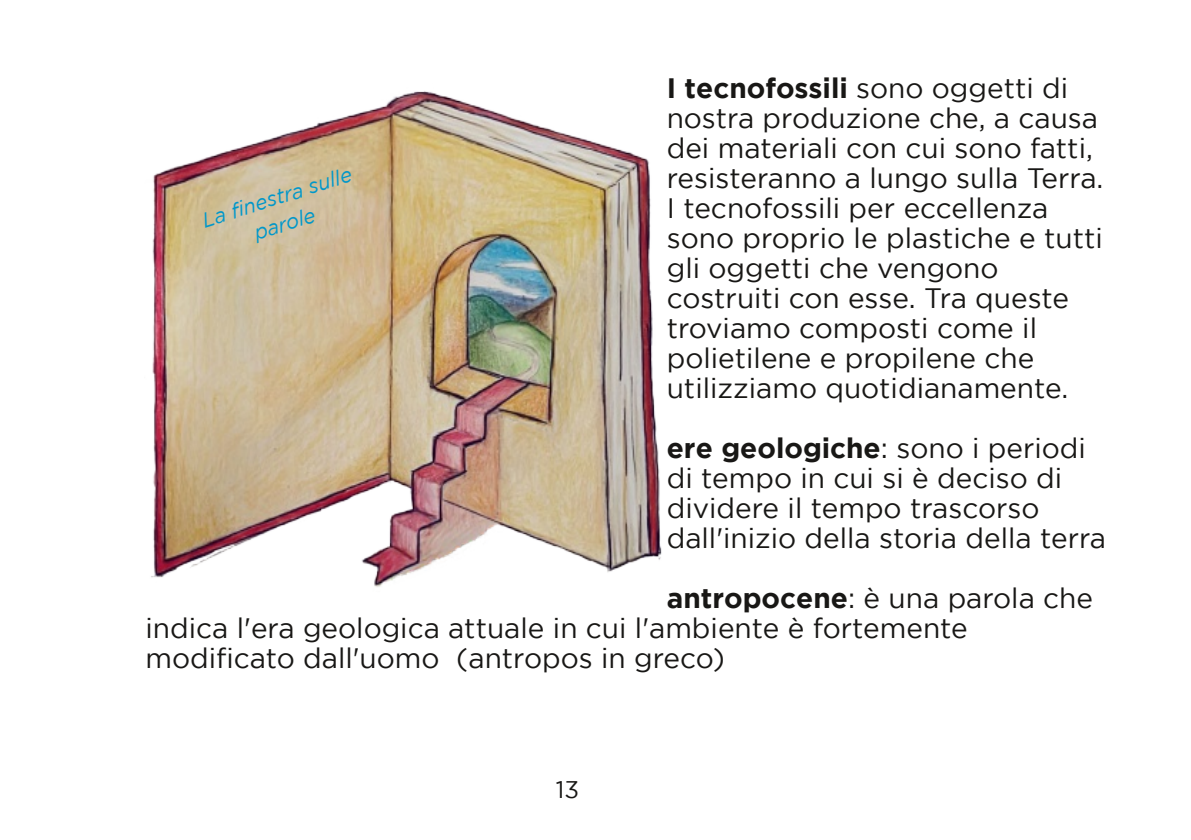
<style>
.page{position:relative;width:1191px;height:840px;background:#fff}
.page>*{position:absolute;margin:0;border:0;box-sizing:border-box;transform-origin:0 0}
.t1{font:28px/30px "Gotham";color:#181715}
.t2{font:24px "Gotham";color:#181715}
.t3{font:italic 20.8px/27.6px "Gotham";color:#0097ca;text-align:center}
.s1{font-weight:700}
</style>
<div class="page">
<img style="left:151px;top:91px;width:511px;height:496px">
<p class="t1" style="left:667px;top:75px;width:438px"><span class="s1">I tecnofossili</span> sono oggetti di nostra produzione che, a causa dei materiali con cui sono fatti, resisteranno a lungo sulla Terra.<br>I tecnofossili per eccellenza sono proprio le plastiche e tutti gli oggetti che vengono costruiti con esse. Tra queste troviamo composti come il polietilene e propilene che utilizziamo quotidianamente.</p>
<p class="t1" style="left:667px;top:435px;width:441px"><span class="s1">ere geologiche</span>: sono i periodi di tempo in cui si è deciso di dividere il tempo trascorso dall'inizio della storia della terra</p>
<p class="t1" style="left:146px;top:585px;width:949px;text-indent:521px"><span class="s1">antropocene</span>: è una parola che indica l'era geologica attuale in cui l'ambiente è fortemente modificato dall'uomo (antropos in greco)</p>
<p class="t3" style="left:199px;top:209px;width:157px;rotate:-18deg">La finestra sulle parole</p>
<p class="t2" style="left:556px;top:780px;width:25px">13</p>
</div>
